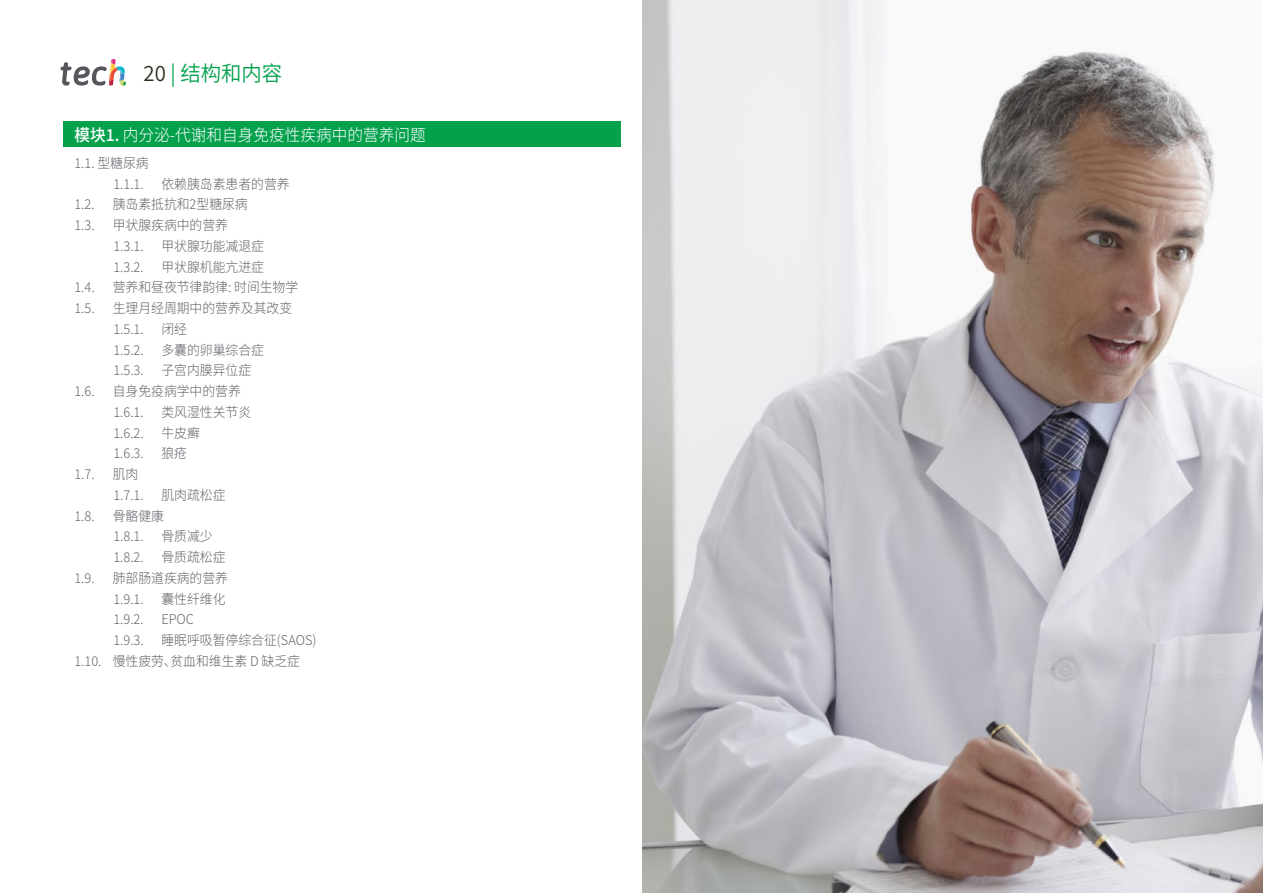
<style>
.page{position:relative;width:1263px;height:893px;background:#fff}
.page>*{position:absolute;margin:0;border:0;box-sizing:border-box;transform-origin:0 0}
.t1{font:21px "Source Han Sans CN";color:#04a14d}
.t2{font:300 16.5px "Source Han Sans CN";color:#fff;scale:.95 1}
.t3{font:300 13.5px/20.7px "Source Han Sans CN";color:#61646a;scale:.95 1}
.s1{color:#312e20}
.s2{font-weight:500}
</style>
<div class="page">
<div style="left:63px;top:121px;width:558px;height:26px;background:#04a14d"></div>
<svg style="left:61px;top:59px;width:65px;height:27px"></svg>
<img style="left:642px;top:0;width:621px;height:893px">
<h1 class="t1" style="left:144px;top:61px;width:140px"><span class="s1">20</span> | 结构和内容</h1>
<p class="t2" style="left:74px;top:125px;width:372px"><span class="s2">模块1.</span> 内分泌-代谢和自身免疫性疾病中的营养问题</p>
<p class="t3" style="left:113px;top:153px;width:39px;text-indent:-39px">1.1. 型糖尿病<br>1.1.1.</p>
<p class="t3" style="left:161px;top:174px;width:137px">依赖胰岛素患者的营养</p>
<p class="t3" style="left:74px;top:194px;width:23px">1.2.</p>
<p class="t3" style="left:113px;top:194px;width:144px">胰岛素抵抗和2型糖尿病</p>
<p class="t3" style="left:74px;top:215px;width:23px">1.3.</p>
<p class="t3" style="left:113px;top:215px;width:123px">甲状腺疾病中的营养<br>1.3.1.</p>
<p class="t3" style="left:161px;top:236px;width:109px">甲状腺功能减退症</p>
<p class="t3" style="left:113px;top:257px;width:33px">1.3.2.</p>
<p class="t3" style="left:161px;top:257px;width:109px">甲状腺机能亢进症</p>
<p class="t3" style="left:74px;top:277px;width:23px">1.4.</p>
<p class="t3" style="left:113px;top:277px;width:197px">营养和昼夜节律韵律: 时间生物学</p>
<p class="t3" style="left:74px;top:298px;width:23px">1.5.</p>
<p class="t3" style="left:113px;top:298px;width:191px">生理月经周期中的营养及其改变<br>1.5.1.</p>
<p class="t3" style="left:161px;top:319px;width:28px">闭经</p>
<p class="t3" style="left:113px;top:340px;width:33px">1.5.2.</p>
<p class="t3" style="left:161px;top:340px;width:109px">多囊的卵巢综合症</p>
<p class="t3" style="left:113px;top:360px;width:33px">1.5.3.</p>
<p class="t3" style="left:161px;top:360px;width:96px">子宫内膜异位症</p>
<p class="t3" style="left:74px;top:381px;width:23px">1.6.</p>
<p class="t3" style="left:113px;top:381px;width:137px">自身免疫病学中的营养<br>1.6.1.</p>
<p class="t3" style="left:161px;top:402px;width:96px">类风湿性关节炎</p>
<p class="t3" style="left:113px;top:423px;width:33px">1.6.2.</p>
<p class="t3" style="left:161px;top:423px;width:42px">牛皮癣</p>
<p class="t3" style="left:113px;top:443px;width:33px">1.6.3.</p>
<p class="t3" style="left:161px;top:443px;width:28px">狼疮</p>
<p class="t3" style="left:74px;top:464px;width:23px">1.7.</p>
<p class="t3" style="left:113px;top:464px;width:34px">肌肉<br>1.7.1.</p>
<p class="t3" style="left:161px;top:485px;width:69px">肌肉疏松症</p>
<p class="t3" style="left:74px;top:506px;width:23px">1.8.</p>
<p class="t3" style="left:113px;top:506px;width:56px">骨骼健康<br>1.8.1.</p>
<p class="t3" style="left:161px;top:526px;width:55px">骨质减少</p>
<p class="t3" style="left:113px;top:547px;width:33px">1.8.2.</p>
<p class="t3" style="left:161px;top:547px;width:69px">骨质疏松症</p>
<p class="t3" style="left:74px;top:568px;width:23px">1.9.</p>
<p class="t3" style="left:113px;top:568px;width:123px">肺部肠道疾病的营养<br>1.9.1.</p>
<p class="t3" style="left:161px;top:589px;width:69px">囊性纤维化</p>
<p class="t3" style="left:113px;top:609px;width:33px">1.9.2.</p>
<p class="t3" style="left:161px;top:609px;width:36px">EPOC</p>
<p class="t3" style="left:113px;top:630px;width:33px">1.9.3.</p>
<p class="t3" style="left:74px;top:630px;width:256px;text-indent:87px">睡眠呼吸暂停综合征(SAOS)<br>1.10. 慢性疲劳、贫血和维生素 D 缺乏症</p>
</div>
